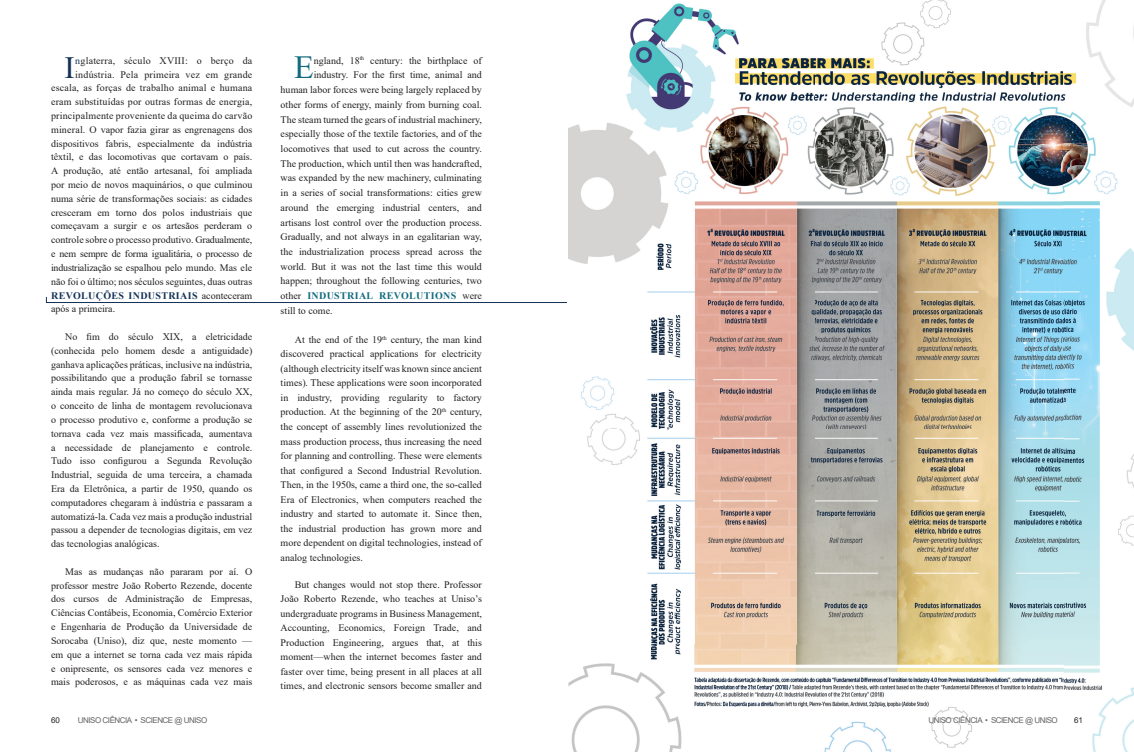
<style>
.page{position:relative;width:1134px;height:752px;background:#fff}
.page>*{position:absolute;margin:0;border:0;box-sizing:border-box;transform-origin:0 0}
.t1{font:32.2px "Times New Roman";color:#116b7e}
.t2{font:30.8px "Times New Roman";color:#143257}
.t3{font:10px/13.8px "Times New Roman";color:#231f20;text-align:justify}
.t4{font:10px "Times New Roman";letter-spacing:.02em;color:#231f20}
.t5{font:10px "Times New Roman";letter-spacing:-.02em;color:#231f20}
.t6{font:700 10px "Times New Roman";letter-spacing:.035em;color:#143257}
.t7{font:700 10px "Times New Roman";letter-spacing:.035em;color:#116b7e}
.t8{font:8px "Arial";letter-spacing:-.06em;color:#636366}
.t9{font:8px "Arial";color:#231f20}
.s1{color:#143257}
.s2{font-weight:400;color:#231f20}
</style>
<div class="page">
<img style="left:568px;top:0;width:566px;height:751px">
<svg style="left:1074px;top:717px;width:7px;height:5px"></svg>
<img style="left:929px;top:715px;width:128px;height:9px">
<svg style="left:45px;top:297px;width:522px;height:6px"></svg>
<h2 class="t2" style="left:64px;top:45px;width:12px">I</h2>
<p class="t4" style="left:75px;top:53px;width:179px"><span class="s1">n</span>glaterra, século XVIII: o berço da</p>
<p class="t4" style="left:75px;top:67px;width:179px">indústria. Pela primeira vez em grande</p>
<p class="t4" style="left:51px;top:81px;width:203px">escala, as forças de trabalho animal e humana</p>
<p class="t4" style="left:51px;top:95px;width:203px">eram substituídas por outras formas de energia,</p>
<p class="t4" style="left:51px;top:108px;width:203px">principalmente proveniente da queima do carvão</p>
<p class="t3" style="left:51px;top:122px;width:203px">mineral. O vapor fazia girar as engrenagens dos</p>
<p class="t3" style="left:51px;top:136px;width:203px">dispositivos fabris, especialmente da indústria</p>
<p class="t3" style="left:51px;top:150px;width:203px">têxtil, e das locomotivas que cortavam o país.</p>
<p class="t3" style="left:51px;top:163px;width:203px">A produção, até então artesanal, foi ampliada</p>
<p class="t3" style="left:51px;top:177px;width:203px">por meio de novos maquinários, o que culminou</p>
<p class="t3" style="left:51px;top:191px;width:203px">numa série de transformações sociais: as cidades</p>
<p class="t3" style="left:51px;top:205px;width:203px">cresceram em torno dos polos industriais que</p>
<p class="t3" style="left:51px;top:219px;width:203px">começavam a surgir e os artesãos perderam o</p>
<p class="t3" style="left:51px;top:232px;width:203px">controle sobre o processo produtivo. Gradualmente,</p>
<p class="t5" style="left:51px;top:246px;width:203px">e nem sempre de forma igualitária, o processo de</p>
<p class="t3" style="left:51px;top:260px;width:203px">industrialização se espalhou pelo mundo. Mas ele</p>
<p class="t3" style="left:51px;top:274px;width:203px">não foi o último; nos séculos seguintes, duas outras</p>
<p class="t6" style="left:51px;top:288px;width:203px">REVOLUÇÕES INDUSTRIAIS <span class="s2">aconteceram</span></p>
<p class="t3" style="left:51px;top:301px;width:66px">após a primeira.</p>
<p class="t3" style="left:51px;top:329px;width:203px;text-indent:14px">No fim do século XIX, a eletricidade (conhecida pelo homem desde a antiguidade) ganhava aplicações práticas, inclusive na indústria, possibilitando que a produção fabril se tornasse ainda mais regular. Já no começo do século XX, o conceito de linha de montagem revolucionava o processo produtivo e, conforme a produção se tornava cada vez mais massificada, aumentava a necessidade de planejamento e controle.<br>Tudo isso configurou a Segunda Revolução Industrial, seguida de uma terceira, a chamada Era da Eletrônica, a partir de 1950, quando os computadores chegaram à indústria e passaram a automatizá-la. Cada vez mais a produção industrial passou a depender de tecnologias digitais, em vez das tecnologias analógicas.</p>
<p class="t3" style="left:51px;top:564px;width:203px;text-indent:14px">Mas as mudanças não pararam por aí. O professor mestre João Roberto Rezende, docente dos cursos de Administração de Empresas, Ciências Contábeis, Economia, Comércio Exterior e Engenharia de Produção da Universidade de Sorocaba (Uniso), diz que, neste momento — em que a internet se torna cada vez mais rápida e onipresente, os sensores cada vez menores e mais poderosos, e as máquinas cada vez mais</p>
<h1 class="t1" style="left:294px;top:45px;width:21px">E</h1>
<p class="t3" style="left:314px;top:53px;width:170px">ngland, 18<sup>th</sup> century: the birthplace of</p>
<p class="t3" style="left:314px;top:68px;width:170px">industry. For the first time, animal and</p>
<p class="t3" style="left:281px;top:82px;width:203px">human labor forces were being largely replaced by</p>
<p class="t3" style="left:281px;top:97px;width:203px">other forms of energy, mainly from burning coal.</p>
<p class="t3" style="left:281px;top:112px;width:203px">The steam turned the gears of industrial machinery,</p>
<p class="t3" style="left:281px;top:127px;width:203px">especially those of the textile factories, and of the</p>
<p class="t3" style="left:281px;top:141px;width:203px">locomotives that used to cut across the country.</p>
<p class="t3" style="left:281px;top:156px;width:203px">The production, which until then was handcrafted,</p>
<p class="t3" style="left:281px;top:171px;width:203px">was expanded by the new machinery, culminating</p>
<p class="t3" style="left:281px;top:185px;width:203px">in a series of social transformations: cities grew</p>
<p class="t3" style="left:281px;top:200px;width:203px">around the emerging industrial centers, and</p>
<p class="t3" style="left:281px;top:215px;width:203px">artisans lost control over the production process.</p>
<p class="t3" style="left:281px;top:229px;width:203px">Gradually, and not always in an egalitarian way,</p>
<p class="t3" style="left:281px;top:244px;width:203px">the industrialization process spread across the</p>
<p class="t3" style="left:281px;top:259px;width:203px">world. But it was not the last time this would</p>
<p class="t3" style="left:281px;top:274px;width:203px">happen; throughout the following centuries, two</p>
<p class="t7" style="left:281px;top:288px;width:203px"><span class="s2">other</span> INDUSTRIAL REVOLUTIONS <span class="s2">were</span></p>
<p class="t3" style="left:281px;top:303px;width:53px">still to come.</p>
<p class="t3" style="left:281px;top:332px;width:203px;line-height:14.5px;text-indent:14px">At the end of the 19<sup>th</sup> century, the man kind discovered practical applications for electricity (although electricity itself was known since ancient times). These applications were soon incorporated in industry, providing regularity to factory production. At the beginning of the 20<sup>th</sup> century, the concept of assembly lines revolutionized the mass production process, thus increasing the need for planning and controlling. These were elements that configured a Second Industrial Revolution.<br>Then, in the 1950s, came a third one, the so-called Era of Electronics, when computers reached the industry and started to automate it. Since then, the industrial production has grown more and more dependent on digital technologies, instead of analog technologies.</p>
<p class="t3" style="left:281px;top:576px;width:203px;line-height:14.5px;text-indent:14px">But changes would not stop there. Professor João Roberto Rezende, who teaches at Uniso’s undergraduate programs in Business Management, Accounting, Economics, Foreign Trade, and Production Engineering, argues that, at this moment—when the internet becomes faster and faster over time, being present in all places at all times, and electronic sensors become smaller and</p>
<p class="t9" style="left:51px;top:714px;width:10px">60</p>
<p class="t8" style="left:78px;top:714px;width:131px">UNISO CIÊNCIA • SCIENCE @ UNISO</p>
<p class="t8" style="left:928px;top:714px;width:131px">UNISO CIÊNCIA • SCIENCE @ UNISO</p>
<p class="t9" style="left:1074px;top:714px;width:10px">61</p>
</div>
